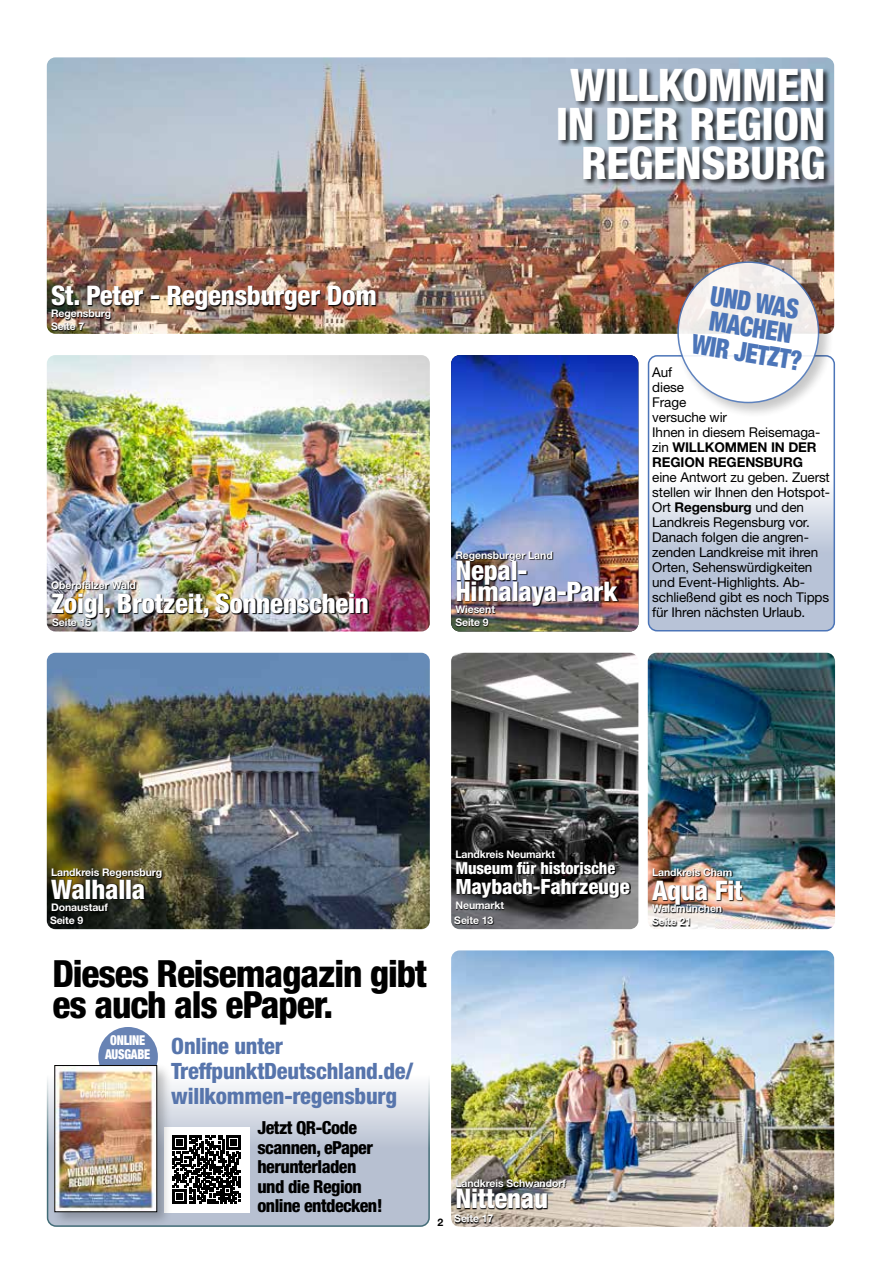
<style>
.page{position:relative;width:881px;height:1263px;background:#fff}
.page>*{position:absolute;margin:0;border:0;box-sizing:border-box;transform-origin:0 0}
.t1{font:800 condensed 45px/39px "Helvetica Neue LT";letter-spacing:-.01em;color:#fff;text-align:center}
.t2{font:800 condensed 37.5px/31.5px "Helvetica Neue LT";letter-spacing:-.03em;color:#000}
.t3{font:800 condensed 27px/21px "Helvetica Neue LT";letter-spacing:-.01em;color:#fff}
.t4{font:900 condensed 27px/25.5px "Helvetica Neue";color:#4c75b8;text-align:center;scale:.9 1}
.t5{font:800 condensed 22.5px/25.2px "Helvetica Neue LT";letter-spacing:-.01em;color:#5775ac}
.t6{font:800 condensed 21px "Helvetica Neue LT";letter-spacing:-.01em;color:#fff}
.t7{font:800 condensed 18px/19.5px "Helvetica Neue LT";letter-spacing:-.03em;color:#000}
.t8{font:800 condensed 16.5px "Helvetica Neue LT";letter-spacing:-.01em;color:#fff}
.t9{font:13.5px/15px "Helvetica Neue LT";letter-spacing:-.01em;color:#000}
.t10{font:900 condensed 13.5px/13.5px "Helvetica Neue";letter-spacing:-.02em;color:#fff;text-align:center;scale:.9 1}
.t11{font:700 10.5px "Helvetica Neue LT";letter-spacing:-.01em;color:#fff}
.t12{font:700 10.5px "Helvetica Neue LT";color:#000}
.s1{font-weight:700}
</style>
<div class="page">
<img style="left:647px;top:653px;width:187px;height:276px">
<img style="left:652px;top:869px;width:91px;height:45px">
<svg style="left:648px;top:356px;width:186px;height:275px"></svg>
<div style="left:647px;top:355px;width:187px;height:276px;border:2px solid #4c75b8;border-radius:9px"></div>
<svg style="left:48px;top:951px;width:381px;height:275px"></svg>
<div style="left:47px;top:950px;width:382px;height:277px;border:2px solid #426c77;border-radius:9px"></div>
<div style="left:164px;top:1127px;width:85px;height:85px;background:#fff"></div>
<svg style="left:172px;top:1135px;width:69px;height:69px"></svg>
<div style="left:98px;top:1027px;width:60px;height:59px;background:#6883b4;border-radius:50%"></div>
<div style="left:52px;top:1062px;width:120px;height:165px;background:#000;opacity:.25"></div>
<img style="left:57px;top:1067px;width:98px;height:143px">
<img style="left:47px;top:57px;width:786px;height:277px">
<div style="left:556px;top:68px;width:274px;height:119px;background:#000;opacity:.75"></div>
<img style="left:52px;top:286px;width:324px;height:35px">
<div style="left:674px;top:258px;width:160px;height:160px;background:#000;opacity:.25"></div>
<svg style="left:677px;top:262px;width:141px;height:140px"></svg>
<img style="left:47px;top:653px;width:382px;height:276px">
<svg style="left:51px;top:869px;width:112px;height:44px"></svg>
<img style="left:451px;top:950px;width:382px;height:277px">
<svg style="left:456px;top:1180px;width:111px;height:30px"></svg>
<img style="left:451px;top:653px;width:187px;height:276px">
<svg style="left:456px;top:851px;width:174px;height:60px"></svg>
<img style="left:451px;top:355px;width:187px;height:276px">
<img style="left:455px;top:552px;width:163px;height:62px">
<svg style="left:454px;top:1215px;width:40px;height:9px"></svg>
<svg style="left:454px;top:917px;width:40px;height:8px"></svg>
<div style="left:51px;top:917px;width:34px;height:8px;background:#000"></div>
<svg style="left:652px;top:918px;width:38px;height:9px"></svg>
<svg style="left:52px;top:323px;width:34px;height:8px"></svg>
<svg style="left:456px;top:619px;width:34px;height:9px"></svg>
<img style="left:47px;top:355px;width:382px;height:276px">
<img style="left:52px;top:582px;width:317px;height:37px">
<svg style="left:53px;top:619px;width:40px;height:9px"></svg>
<h3 class="t3" style="left:51px;top:285px;width:327px">St. Peter - Regensburger Dom</h3>
<p class="t11" style="left:51px;top:307px;width:62px">Regensburg</p>
<p class="t11" style="left:51px;top:320px;width:35px">Seite 7</p>
<p class="t11" style="left:51px;top:578px;width:86px">Oberpfälzer Wald</p>
<h3 class="t3" style="left:51px;top:592px;width:319px">Zoigl, Brotzeit, Sonnenschein</h3>
<p class="t11" style="left:52px;top:616px;width:41px">Seite 15</p>
<h1 class="t1" style="left:555px;top:65px;width:271px">WILLKOMMEN<br>IN DER REGION<br>REGENSBURG</h1>
<p class="t11" style="left:455px;top:549px;width:99px">Regensburger Land</p>
<h3 class="t3" style="left:455px;top:559px;width:163px">Nepal-<br>Himalaya-Park</h3>
<p class="t11" style="left:455px;top:603px;width:41px">Wiesent</p>
<p class="t11" style="left:455px;top:616px;width:35px">Seite 9</p>
<h3 class="t4" style="left:701px;top:279px;width:125px;rotate:9deg">UND WAS<br>MACHEN<br>WIR JETZT?</h3>
<p class="t9" style="left:652px;top:365px;width:169px">Auf<br>diese<br>Frage<br>versuche wir<br>Ihnen in diesem Reisemaga&shy;zin <span class="s1">WILLKOMMEN IN DER<br>REGION REGENSBURG</span></p>
<p class="t9" style="left:652px;top:470px;width:179px">eine Antwort zu geben. Zuerst stellen wir Ihnen den Hotspot-<br>Ort <span class="s1">Regensburg</span> und den<br>Landkreis Regensburg vor.<br>Danach folgen die angren&shy;zenden Landkreise mit ihren<br>Orten, Sehenswürdigkeiten und Event-Highlights. Ab&shy;schließend gibt es noch Tipps für Ihren nächsten Urlaub.</p>
<p class="t11" style="left:51px;top:866px;width:113px">Landkreis Regensburg</p>
<h3 class="t3" style="left:51px;top:878px;width:96px">Walhalla</h3>
<p class="t11" style="left:51px;top:901px;width:58px">Donaustauf</p>
<p class="t11" style="left:455px;top:848px;width:101px">Landkreis Neumarkt</p>
<p class="t8" style="left:455px;top:858px;width:161px">Museum für historische</p>
<h3 class="t6" style="left:455px;top:873px;width:176px">Maybach-Fahrzeuge</h3>
<p class="t11" style="left:455px;top:899px;width:50px">Neumarkt</p>
<p class="t11" style="left:651px;top:866px;width:82px">Landkreis Cham</p>
<h3 class="t3" style="left:651px;top:879px;width:92px">Aqua Fit</h3>
<p class="t11" style="left:651px;top:902px;width:72px">Waldmünchen</p>
<p class="t11" style="left:50px;top:913px;width:35px">Seite 9</p>
<p class="t11" style="left:454px;top:913px;width:41px">Seite 13</p>
<p class="t11" style="left:651px;top:915px;width:41px">Seite 21</p>
<h2 class="t2" style="left:53px;top:957px;width:376px">Dieses Reisemagazin gibt es auch als ePaper.</h2>
<p class="t10" style="left:105px;top:1033px;width:52px">ONLINE<br>AUSGABE</p>
<h3 class="t5" style="left:171px;top:1033px;width:243px">Online unter<br>TreffpunktDeutschland.de/ willkommen-regensburg</h3>
<h3 class="t7" style="left:257px;top:1117px;width:127px">Jetzt QR-Code scannen, ePaper herunterladen und die Region online entdecken!</h3>
<p class="t12" style="left:437px;top:1216px;width:7px">2</p>
<p class="t11" style="left:455px;top:1177px;width:112px">Landkreis Schwandorf</p>
<h3 class="t3" style="left:455px;top:1187px;width:94px">Nittenau</h3>
<p class="t11" style="left:454px;top:1212px;width:41px">Seite 17</p>
</div>
